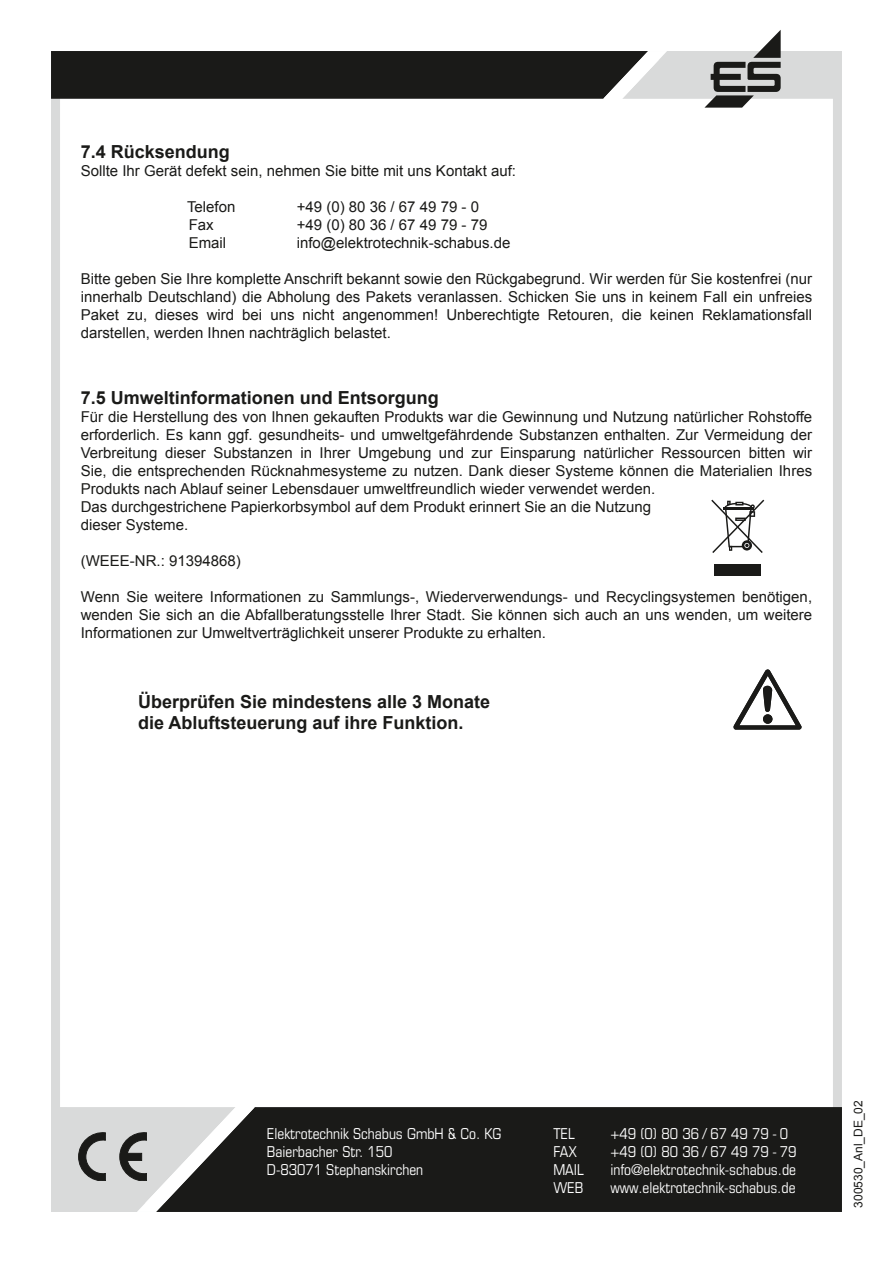
<style>
.page{position:relative;width:893px;height:1263px;background:#fff}
.page>*{position:absolute;margin:0;border:0;box-sizing:border-box;transform-origin:0 0}
.t1{font:700 18px/21.6px "Arial";color:#1a1a18}
.t2{font:15px/18px "Arial";color:#1a1a18;text-align:justify}
.t3{font:condensed 15px/18px "Eurostile";color:#fff}
.t4{font:12px "Arial";color:#1a1a18}
</style>
<div class="page">
<div style="left:51px;top:51px;width:791px;height:1161px;border:9px solid #d9dada"></div>
<div style="left:255px;top:1107px;width:587px;height:105px;background:#1a1a18"></div>
<svg style="left:51px;top:30px;width:791px;height:78px"></svg>
<svg style="left:51px;top:1107px;width:204px;height:105px"></svg>
<svg style="left:711px;top:500px;width:53px;height:53px"></svg>
<div style="left:714px;top:565px;width:46px;height:11px;background:#1a1a18"></div>
<svg style="left:733px;top:669px;width:68px;height:61px"></svg>
<p class="t1" style="left:81px;top:141px;width:151px">7.4 Rücksendung</p>
<p class="t2" style="left:81px;top:162px;width:437px">Sollte Ihr Gerät defekt sein, nehmen Sie bitte mit uns Kontakt auf:</p>
<p class="t2" style="left:187px;top:198px;width:50px">Telefon</p>
<p class="t2" style="left:297px;top:198px;width:184px">+49 (0) 80 36 / 67 49 79 - 0</p>
<p class="t2" style="left:189px;top:216px;width:27px">Fax</p>
<p class="t2" style="left:297px;top:216px;width:192px">+49 (0) 80 36 / 67 49 79 - 79</p>
<p class="t2" style="left:189px;top:234px;width:39px">Email</p>
<p class="t2" style="left:297px;top:234px;width:215px">info@elektrotechnik-schabus.de</p>
<p class="t2" style="left:81px;top:270px;width:733px">Bitte geben Sie Ihre komplette Anschrift bekannt sowie den Rückgabegrund. Wir werden für Sie kostenfrei (nur innerhalb Deutschland) die Abholung des Pakets veranlassen. Schicken Sie uns in keinem Fall ein unfreies Paket zu, dieses wird bei uns nicht angenommen! Unberechtigte Retouren, die keinen Reklamationsfall darstellen, werden Ihnen nachträglich belastet.</p>
<p class="t1" style="left:81px;top:388px;width:360px">7.5 Umweltinformationen und Entsorgung</p>
<p class="t2" style="left:81px;top:408px;width:733px;text-align:left">Für die Herstellung des von Ihnen gekauften Produkts war die Gewinnung und Nutzung natürlicher Rohstoffe erforderlich. Es kann ggf. gesundheits- und umweltgefährdende Substanzen enthalten. Zur Vermeidung der Verbreitung dieser Substanzen in Ihrer Umgebung und zur Einsparung natürlicher Ressourcen bitten wir Sie, die entsprechenden Rücknahmesysteme zu nutzen. Dank dieser Systeme können die Materialien Ihres Produkts nach Ablauf seiner Lebensdauer umweltfreundlich wieder verwendet werden.<br>Das durchgestrichene Papierkorbsymbol auf dem Produkt erinnert Sie an die Nutzung<br>dieser Systeme.</p>
<p class="t2" style="left:81px;top:552px;width:162px">(WEEE-NR.: 91394868)</p>
<p class="t2" style="left:81px;top:588px;width:733px">Wenn Sie weitere Informationen zu Sammlungs-, Wiederverwendungs- und Recyclingsystemen benötigen, wenden Sie sich an die Abfallberatungsstelle Ihrer Stadt. Sie können sich auch an uns wenden, um weitere Informationen zur Umweltverträglichkeit unserer Produkte zu erhalten.</p>
<p class="t1" style="left:138px;top:691px;width:354px">Überprüfen Sie mindestens alle 3 Monate die Abluftsteuerung auf ihre Funktion.</p>
<p class="t3" style="left:267px;top:1125px;width:236px">Elektrotechnik Schabus GmbH &amp; Co. KG<br>Baierbacher Str. 150<br>D-83071 Stephanskirchen</p>
<p class="t3" style="left:553px;top:1125px;width:23px">TEL</p>
<p class="t3" style="left:610px;top:1125px;width:179px">+49 (0) 80 36 / 67 49 79 - 0</p>
<p class="t3" style="left:553px;top:1143px;width:25px">FAX</p>
<p class="t3" style="left:610px;top:1143px;width:188px">+49 (0) 80 36 / 67 49 79 - 79</p>
<p class="t3" style="left:553px;top:1161px;width:32px">MAIL</p>
<p class="t3" style="left:610px;top:1161px;width:187px">info@elektrotechnik-schabus.de</p>
<p class="t3" style="left:553px;top:1179px;width:32px">WEB</p>
<p class="t3" style="left:610px;top:1179px;width:187px">www.elektrotechnik-schabus.de</p>
<p class="t4" style="left:850px;top:1208px;width:109px;rotate:-90deg">300530_Anl_DE_02</p>
</div>
